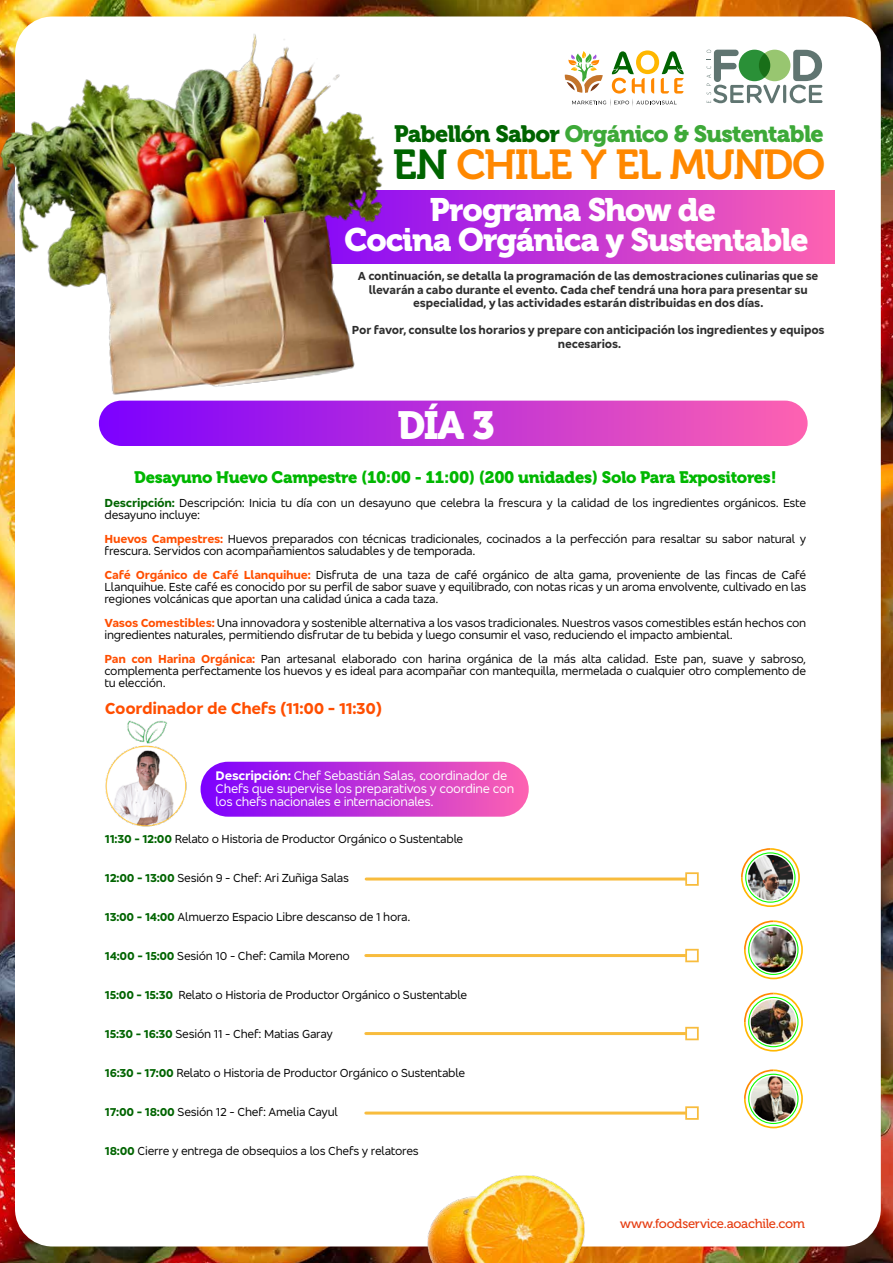
<style>
.page{position:relative;width:893px;height:1263px;background:#fff}
.page>*{position:absolute;margin:0;border:0;box-sizing:border-box;transform-origin:0 0}
.t1{font:41.7px "Museo 700";letter-spacing:-.04em;color:#f80}
.t2{font:39px "Museo 900";color:#fff}
.t3{font:32.25px/30.3px "Museo 900";letter-spacing:-.035em;color:#fff;text-align:center}
.t4{font:23.4px "Museo 900";letter-spacing:-.035em;color:#3da938}
.t5{font:16.5px "Museo 900";letter-spacing:-.02em;color:#00b700}
.t6{font:700 16.5px "Bradesco Sans";letter-spacing:-.02em;color:#ff4e00}
.t7{font:13.05px "Museo 500";letter-spacing:-.02em;color:#e63d11}
.t8{font:12.9px/12.9px "Bradesco Sans";letter-spacing:-.02em;color:#fff}
.t9{font:12px/12px "Bradesco Sans";letter-spacing:-.02em;color:#000}
.t10{font:700 12px/13.5px "Bradesco Sans";letter-spacing:-.01em;color:#2d2d2d;text-align:center}
.s1{color:#006400}
.s2{font-weight:700;color:#006400}
.s3{font-weight:700;color:#ff4e00}
.s4{font-weight:700}
</style>
<div class="page">
<img style="left:0;top:0;width:893px;height:1263px">
<div style="left:15px;top:16px;width:866px;height:1230px;background:#fff;border-radius:38px"></div>
<svg style="left:599px;top:191px;width:235px;height:73px;background:#e34dc0"></svg>
<svg style="left:599px;top:50px;width:85px;height:56px"></svg>
<div style="left:759px;top:50px;width:31px;height:31px;background:#98c670;border-radius:50%"></div>
<hr style="left:783px;top:85px;width:3px;height:18px;background:#607571;border-radius:2px">
<svg style="left:707px;top:50px;width:73px;height:53px"></svg>
<svg style="left:790px;top:50px;width:32px;height:53px"></svg>
<img style="left:0;top:0;width:599px;height:476px">
<div style="left:99px;top:401px;width:709px;height:45px;background:linear-gradient(to right,#7c00ff,#fe62b1);border-radius:23px"></div>
<img style="left:105px;top:720px;width:82px;height:107px">
<div style="left:201px;top:762px;width:328px;height:55px;background:linear-gradient(to right,#7c00ff,#fd62b1);border-radius:27px"></div>
<img style="left:394px;top:1175px;width:226px;height:88px">
<svg style="left:741px;top:848px;width:59px;height:59px"></svg>
<img style="left:744px;top:920px;width:59px;height:59px">
<svg style="left:744px;top:993px;width:59px;height:58px"></svg>
<img style="left:751px;top:999px;width:45px;height:46px;border-radius:23px">
<svg style="left:744px;top:1069px;width:59px;height:59px"></svg>
<img style="left:751px;top:1076px;width:45px;height:45px;border-radius:23px">
<hr style="left:366px;top:877px;width:326px;height:3px;background:#f8bc3d">
<svg style="left:685px;top:872px;width:14px;height:14px"></svg>
<hr style="left:366px;top:954px;width:326px;height:3px;background:#f8bc3d">
<svg style="left:685px;top:949px;width:14px;height:13px"></svg>
<hr style="left:366px;top:1032px;width:326px;height:3px;background:#f8bc3d">
<svg style="left:685px;top:1027px;width:14px;height:13px"></svg>
<hr style="left:366px;top:1111px;width:326px;height:3px;background:#f8bc3d">
<svg style="left:685px;top:1106px;width:14px;height:14px"></svg>
<h3 class="t4" style="left:394px;top:121px;width:431px"><span class="s1">Pabellón Sabor</span> Orgánico &amp; Sustentable</h3>
<h1 class="t1" style="left:393px;top:141px;width:434px"><span class="s1">EN</span> CHILE Y EL MUNDO</h1>
<h3 class="t3" style="left:345px;top:194px;width:466px">Programa Show de<br>Cocina Orgánica y Sustentable</h3>
<p class="t10" style="left:358px;top:269px;width:462px">A continuación, se detalla la programación de las demostraciones culinarias que se llevarán a cabo durante el evento. Cada chef tendrá una hora para presentar su especialidad, y las actividades estarán distribuidas en dos días.</p>
<p class="t10" style="left:352px;top:323px;width:474px">Por favor, consulte los horarios y prepare con anticipación los ingredientes y equipos necesarios.</p>
<h2 class="t2" style="left:397px;top:403px;width:99px">DÍA 3</h2>
<h3 class="t5" style="left:134px;top:468px;width:644px">Desayuno Huevo Campestre (10:00 - 11:00) (200 unidades) Solo Para Expositores!</h3>
<p class="t9" style="left:105px;top:496px;width:703px"><span class="s2">Descripción:</span> Descripción: Inicia tu día con un desayuno que celebra la frescura y la calidad de los ingredientes orgánicos. Este desayuno incluye:</p>
<p class="t9" style="left:105px;top:532px;width:703px"><span class="s3">Huevos Campestres:</span> Huevos preparados con técnicas tradicionales, cocinados a la perfección para resaltar su sabor natural y frescura. Servidos con acompañamientos saludables y de temporada.</p>
<p class="t9" style="left:105px;top:568px;width:703px;text-align:justify"><span class="s3">Café Orgánico de Café Llanquihue:</span> Disfruta de una taza de café orgánico de alta gama, proveniente de las fincas de Café Llanquihue. Este café es conocido por su perfil de sabor suave y equilibrado, con notas ricas y un aroma envolvente, cultivado en las regiones volcánicas que aportan una calidad única a cada taza.</p>
<p class="t9" style="left:105px;top:616px;width:703px"><span class="s3">Vasos Comestibles:</span> Una innovadora y sostenible alternativa a los vasos tradicionales. Nuestros vasos comestibles están hechos con ingredientes naturales, permitiendo disfrutar de tu bebida y luego consumir el vaso, reduciendo el impacto ambiental.</p>
<p class="t9" style="left:105px;top:652px;width:703px;text-align:justify"><span class="s3">Pan con Harina Orgánica:</span> Pan artesanal elaborado con harina orgánica de la más alta calidad. Este pan, suave y sabroso, complementa perfectamente los huevos y es ideal para acompañar con mantequilla, mermelada o cualquier otro complemento de tu elección.</p>
<h3 class="t6" style="left:105px;top:697px;width:279px">Coordinador de Chefs (11:00 - 11:30)</h3>
<p class="t8" style="left:216px;top:769px;width:300px"><span class="s4">Descripción:</span> Chef Sebastián Salas, coordinador de<br>Chefs que supervise los preparativos y coordine con los chefs nacionales e internacionales.</p>
<p class="t9" style="left:105px;top:832px;width:360px"><span class="s2">11:30 - 12:00</span> Relato o Historia de Productor Orgánico o Sustentable</p>
<p class="t9" style="left:105px;top:871px;width:246px"><span class="s2">12:00 - 13:00</span> Sesión 9 - Chef: Ari Zuñiga Salas</p>
<p class="t9" style="left:105px;top:910px;width:307px"><span class="s2">13:00 - 14:00</span> Almuerzo Espacio Libre descanso de 1 hora.</p>
<p class="t9" style="left:105px;top:949px;width:246px"><span class="s2">14:00 - 15:00</span> Sesión 10 - Chef: Camila Moreno</p>
<p class="t9" style="left:105px;top:988px;width:364px"><span class="s2">15:00 - 15:30</span> Relato o Historia de Productor Orgánico o Sustentable</p>
<p class="t9" style="left:105px;top:1027px;width:229px"><span class="s2">15:30 - 16:30</span> Sesión 11 - Chef: Matias Garay</p>
<p class="t9" style="left:105px;top:1066px;width:362px"><span class="s2">16:30 - 17:00</span> Relato o Historia de Productor Orgánico o Sustentable</p>
<p class="t9" style="left:105px;top:1105px;width:235px"><span class="s2">17:00 - 18:00</span> Sesión 12 - Chef: Amelia Cayul</p>
<p class="t9" style="left:105px;top:1144px;width:315px"><span class="s2">18:00</span> Cierre y entrega de obsequios a los Chefs y relatores</p>
<p class="t7" style="left:620px;top:1216px;width:186px">www.foodservice.aoachile.com</p>
</div>
